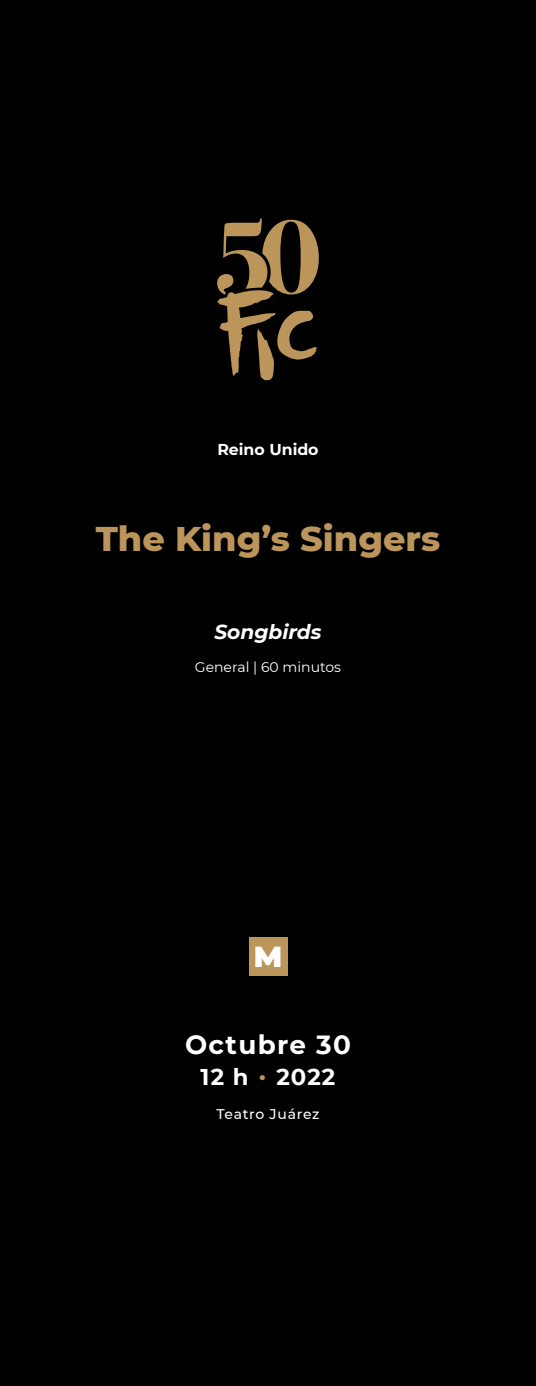
<style>
.page{position:relative;width:536px;height:1386px;background:#000}
.page>*{position:absolute;margin:0;border:0;box-sizing:border-box;transform-origin:0 0}
.t1{font:800 35px "Montserrat";color:#bc955b}
.t2{font:900 28.88px "Montserrat";color:#fff}
.t3{font:700 26.25px "Montserrat";letter-spacing:.05em;color:#fff}
.t4{font:700 22.75px "Montserrat";letter-spacing:.05em;color:#fff}
.t5{font:italic 700 20.12px "Montserrat";color:#fff}
.t6{font:700 15.75px "Montserrat";color:#fff}
.t7{font:14px "Montserrat";color:#fff}
.t8{font:500 14px "Montserrat";letter-spacing:.045em;color:#fff}
.s1{font-size:26.25px;color:#bc955b}
</style>
<div class="page">
<svg style="left:217px;top:218px;width:102px;height:162px"></svg>
<div style="left:249px;top:938px;width:38px;height:38px;background:#bc955b"></div>
<p class="t6" style="left:217px;top:438px;width:103px">Reino Unido</p>
<h1 class="t1" style="left:96px;top:513px;width:346px">The King’s Singers</h1>
<h3 class="t5" style="left:214px;top:617px;width:109px">Songbirds</h3>
<p class="t7" style="left:195px;top:658px;width:148px">General | 60 minutos</p>
<h2 class="t2" style="left:254px;top:935px;width:30px">M</h2>
<h3 class="t3" style="left:185px;top:1026px;width:167px">Octubre 30</h3>
<h3 class="t4" style="left:201px;top:1061px;width:136px">12 h <span class="s1">·</span> 2022</h3>
<p class="t8" style="left:216px;top:1104px;width:104px">Teatro Juárez</p>
</div>
